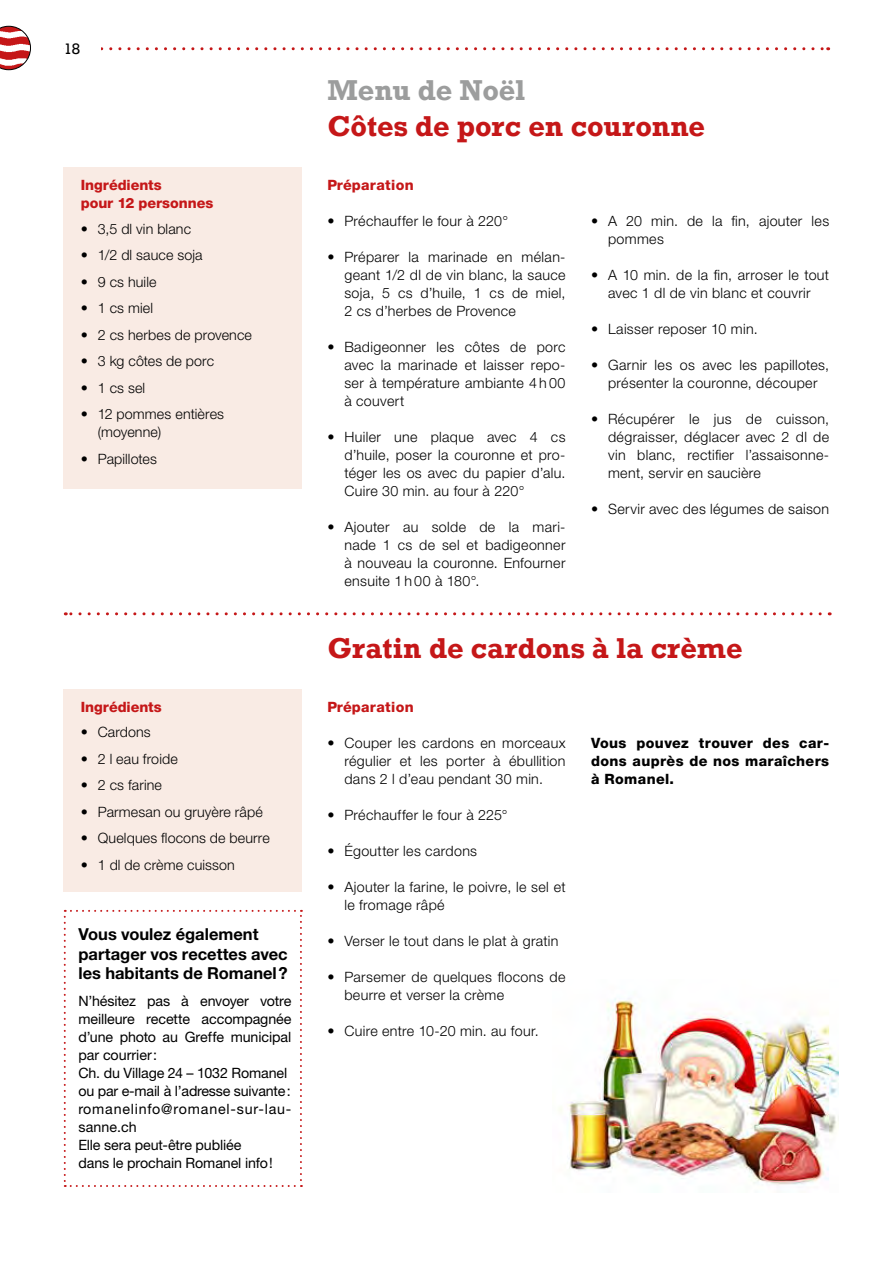
<style>
.page{position:relative;width:893px;height:1263px;background:#fff}
.page>*{position:absolute;margin:0;border:0;box-sizing:border-box;transform-origin:0 0}
.t1{font:700 27px "Rockwell";color:#c51718}
.t2{font:700 27px "Rockwell";color:#9c9d9d}
.t3{font:700 16.5px/19.5px "Helvetica Neue LT Std";color:#000}
.t4{font:300 14.25px/18px "Helvetica Neue LT Std";letter-spacing:.025em;color:#000;text-align:justify}
.t5{font:14.25px/18px "Helvetica Neue LT Std";letter-spacing:-.01em;color:#000}
.t6{font:800 14.25px/18px "Helvetica Neue LT Std";letter-spacing:.025em;color:#000;text-align:justify}
.t7{font:800 14.25px/18px "Helvetica Neue LT Std";color:#c51718}
.t8{font:800 14.25px "Helvetica Neue LT Std";letter-spacing:.025em;color:#c51718}
.t9{font:300 14.25px "Helvetica Neue LT Std";letter-spacing:.005em;color:#000}
.t10{font:14.25px "Rockwell";color:#000}
</style>
<div class="page">
<svg style="left:101px;top:47px;width:728px;height:3px"></svg>
<svg style="left:0;top:26px;width:31px;height:44px"></svg>
<img style="left:559px;top:998px;width:280px;height:187px">
<svg style="left:64px;top:910px;width:238px;height:277px"></svg>
<div style="left:64px;top:167px;width:238px;height:322px;background:#f9ebe4"></div>
<div style="left:64px;top:689px;width:238px;height:203px;background:#f9ebe4"></div>
<svg style="left:65px;top:612px;width:755px;height:3px"></svg>
<p class="t10" style="left:64px;top:40px;width:18px">18</p>
<p class="t7" style="left:81px;top:176px;width:134px">Ingrédients<br>pour 12 personnes</p>
<p class="t4" style="left:81px;top:219px;width:112px">• 3,5 dl vin blanc</p>
<p class="t4" style="left:81px;top:246px;width:123px">• 1/2 dl sauce soja</p>
<p class="t4" style="left:81px;top:272px;width:77px">• 9 cs huile</p>
<p class="t4" style="left:81px;top:299px;width:74px">• 1 cs miel</p>
<p class="t4" style="left:81px;top:325px;width:173px">• 2 cs herbes de provence</p>
<p class="t4" style="left:81px;top:352px;width:135px">• 3 kg côtes de porc</p>
<p class="t4" style="left:81px;top:378px;width:66px">• 1 cs sel</p>
<p class="t4" style="left:98px;top:405px;width:128px;text-indent:-17px">• 12 pommes entières (moyenne)</p>
<p class="t9" style="left:81px;top:450px;width:78px">• Papillotes</p>
<p class="t7" style="left:81px;top:698px;width:82px">Ingrédients</p>
<p class="t9" style="left:81px;top:723px;width:72px">• Cardons</p>
<p class="t4" style="left:81px;top:749px;width:99px">• 2 l eau froide</p>
<p class="t4" style="left:81px;top:776px;width:83px">• 2 cs farine</p>
<p class="t4" style="left:81px;top:802px;width:183px">• Parmesan ou gruyère râpé</p>
<p class="t4" style="left:81px;top:829px;width:190px">• Quelques flocons de beurre</p>
<p class="t4" style="left:81px;top:855px;width:156px">• 1 dl de crème cuisson</p>
<p class="t3" style="left:78px;top:924px;width:211px">Vous voulez également partager vos recettes avec les habitants de Romanel?</p>
<p class="t5" style="left:78px;top:991px;width:214px">N’hésitez pas à envoyer votre meilleure recette accompagnée d’une photo au Greffe municipal par courrier:<br>Ch. du Village 24 – 1032 Romanel ou par e-mail à l’adresse suivante: romanelinfo@romanel-sur-lau&shy;sanne.ch<br>Elle sera peut-être publiée<br>dans le prochain Romanel info!</p>
<h1 class="t2" style="left:327px;top:72px;width:199px">Menu de Noël</h1>
<h1 class="t1" style="left:327px;top:108px;width:379px">Côtes de porc en couronne</h1>
<p class="t8" style="left:327px;top:176px;width:88px">Préparation</p>
<p class="t4" style="left:327px;top:211px;width:182px">• Préchauffer le four à 220°</p>
<p class="t4" style="left:344px;top:247px;width:223px;text-indent:-17px">• Préparer la marinade en mélan&shy;geant 1/2 dl de vin blanc, la sauce soja, 5 cs d’huile, 1 cs de miel, 2 cs d’herbes de Provence</p>
<p class="t4" style="left:344px;top:337px;width:223px;text-indent:-17px">• Badigeonner les côtes de porc avec la marinade et laisser repo&shy;ser à température ambiante 4 h 00 à couvert</p>
<p class="t4" style="left:344px;top:427px;width:223px;text-indent:-17px">• Huiler une plaque avec 4 cs d’huile, poser la couronne et pro&shy;téger les os avec du papier d’alu.<br>Cuire 30 min. au four à 220°</p>
<p class="t4" style="left:344px;top:517px;width:223px;text-indent:-17px">• Ajouter au solde de la mari&shy;nade 1 cs de sel et badigeonner à nouveau la couronne. Enfourner ensuite 1 h 00 à 180°.</p>
<p class="t4" style="left:608px;top:211px;width:223px;text-indent:-17px">• A 20 min. de la fin, ajouter les pommes</p>
<p class="t4" style="left:591px;top:265px;width:240px;text-align:center">• A 10 min. de la fin, arroser le tout avec 1 dl de vin blanc et couvrir</p>
<p class="t4" style="left:591px;top:319px;width:168px">• Laisser reposer 10 min.</p>
<p class="t4" style="left:591px;top:355px;width:240px;text-align:center">• Garnir les os avec les papillotes, présenter la couronne, découper</p>
<p class="t4" style="left:608px;top:409px;width:223px;text-indent:-17px">• Récupérer le jus de cuisson, dégraisser, déglacer avec 2 dl de vin blanc, rectifier l’assaisonne&shy;ment, servir en saucière</p>
<p class="t4" style="left:591px;top:499px;width:240px">• Servir avec des légumes de saison</p>
<h1 class="t1" style="left:327px;top:630px;width:417px">Gratin de cardons à la crème</h1>
<p class="t8" style="left:327px;top:698px;width:88px">Préparation</p>
<p class="t4" style="left:344px;top:733px;width:223px;text-indent:-17px">• Couper les cardons en morceaux régulier et les porter à ébullition dans 2 l d’eau pendant 30 min.</p>
<p class="t4" style="left:327px;top:805px;width:181px">• Préchauffer le four à 225°</p>
<p class="t4" style="left:327px;top:841px;width:151px">• Égoutter les cardons</p>
<p class="t4" style="left:344px;top:877px;width:223px;text-indent:-17px">• Ajouter la farine, le poivre, le sel et le fromage râpé</p>
<p class="t4" style="left:327px;top:931px;width:232px">• Verser le tout dans le plat à gratin</p>
<p class="t4" style="left:344px;top:967px;width:223px;text-indent:-17px">• Parsemer de quelques flocons de beurre et verser la crème</p>
<p class="t4" style="left:327px;top:1021px;width:213px">• Cuire entre 10-20 min. au four.</p>
<p class="t6" style="left:591px;top:734px;width:240px">Vous pouvez trouver des car&shy;dons auprès de nos maraîchers à Romanel.</p>
</div>
